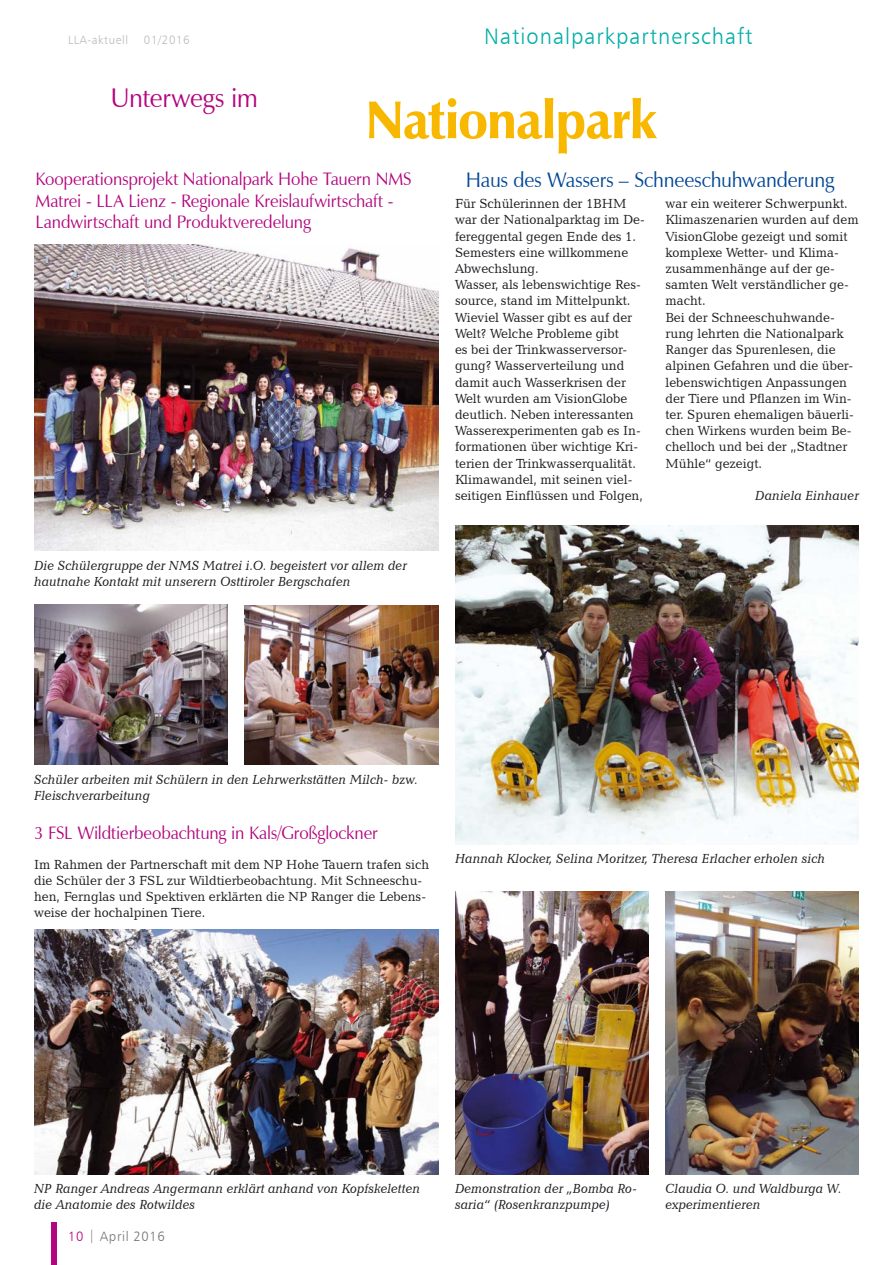
<style>
.page{position:relative;width:893px;height:1265px;background:#fff}
.page>*{position:absolute;margin:0;border:0;box-sizing:border-box;transform-origin:0 0}
.t1{font:900 54px "Zapf Humanist 601 BT";letter-spacing:-.02em;color:#f9b800;scale:.95 1}
.t2{font:27px "Zapf Humanist 601 BT";letter-spacing:-.015em;color:#b3057e;scale:.95 1}
.t3{font:22.5px "Humanist 777 BT Light B";letter-spacing:.05em;color:#00aea7}
.t4{font:21px "Zapf Humanist 601 BT";letter-spacing:-.01em;color:#004796;scale:.95 1}
.t5{font:18px/21.6px "Zapf Humanist 601 BT";letter-spacing:-.01em;color:#b3057e;scale:.95 1}
.t6{font:13.5px/16.2px "Candida BT";color:#1a1b1f;scale:.95 1}
.t7{font:italic 13.5px/16.2px "Candida BT";color:#1a1b1f;scale:.95 1}
.t8{font:13.5px "Humanist 777 BT Light B";letter-spacing:.05em;color:#757277}
.t9{font:12px "Humanist 777 BT Light B";letter-spacing:.05em;color:#b9bbbd}
.s1{color:#b3057e}
</style>
<div class="page">
<div style="left:51px;top:1221px;width:5px;height:43px;background:#b3057e"></div>
<img style="left:34px;top:245px;width:404px;height:306px">
<img style="left:34px;top:604px;width:194px;height:160px">
<img style="left:245px;top:605px;width:193px;height:159px">
<img style="left:34px;top:929px;width:404px;height:244px">
<img style="left:455px;top:525px;width:404px;height:319px">
<img style="left:455px;top:891px;width:193px;height:282px">
<img style="left:665px;top:891px;width:194px;height:282px">
<p class="t9" style="left:68px;top:32px;width:61px">LLA-aktuell</p>
<p class="t9" style="left:144px;top:32px;width:47px">01/2016</p>
<h2 class="t2" style="left:111px;top:81px;width:157px">Unterwegs im</h2>
<h3 class="t3" style="left:484px;top:22px;width:270px">Nationalparkpartnerschaft</h3>
<h1 class="t1" style="left:366px;top:86px;width:309px">Nationalpark</h1>
<h3 class="t5" style="left:35px;top:168px;width:397px">Kooperationsprojekt Nationalpark Hohe Tauern NMS<br>Matrei - LLA Lienz - Regionale Kreislaufwirtschaft -<br>Landwirtschaft und Produktveredelung</h3>
<p class="t7" style="left:34px;top:556px;width:394px">Die Schülergruppe der NMS Matrei i.O. begeistert vor allem der hautnahe Kontakt mit unserern Osttiroler Bergschafen</p>
<h3 class="t4" style="left:466px;top:167px;width:389px">Haus des Wassers – Schneeschuhwanderung</h3>
<p class="t6" style="left:455px;top:195px;width:201px">Für Schülerinnen der 1BHM war der Nationalparktag im De&shy;fereggental gegen Ende des 1.<br>Semesters eine willkommene<br>Abwechslung.<br>Wasser, als lebenswichtige Res&shy;source, stand im Mittelpunkt.<br>Wieviel Wasser gibt es auf der<br>Welt? Welche Probleme gibt<br>es bei der Trinkwasserversor&shy;gung? Wasserverteilung und damit auch Wasserkrisen der<br>Welt wurden am VisionGlobe deutlich. Neben interessanten<br>Wasserexperimenten gab es In&shy;formationen über wichtige Kri&shy;terien der Trinkwasserqualität.<br>Klimawandel, mit seinen viel&shy;seitigen Einflüssen und Folgen,</p>
<p class="t6" style="left:665px;top:195px;width:205px">war ein weiterer Schwerpunkt.<br>Klimaszenarien wurden auf dem<br>VisionGlobe gezeigt und somit komplexe Wetter- und Klima&shy;zusammenhänge auf der ge&shy;samten Welt verständlicher ge&shy;macht.<br>Bei der Schneeschuhwande&shy;rung lehrten die Nationalpark<br>Ranger das Spurenlesen, die alpinen Gefahren und die über&shy;lebenswichtigen Anpassungen der Tiere und Pflanzen im Win&shy;ter. Spuren ehemaligen bäuerli&shy;chen Wirkens wurden beim Be&shy;chelloch und bei der „Stadtner<br>Mühle“ gezeigt.</p>
<p class="t7" style="left:755px;top:487px;width:111px">Daniela Einhauer</p>
<p class="t7" style="left:34px;top:770px;width:405px">Schüler arbeiten mit Schülern in den Lehrwerkstätten Milch- bzw.<br>Fleischverarbeitung</p>
<h3 class="t5" style="left:34px;top:822px;width:363px">3 FSL Wildtierbeobachtung in Kals/Großglockner</h3>
<p class="t6" style="left:34px;top:855px;width:417px">Im Rahmen der Partnerschaft mit dem NP Hohe Tauern trafen sich die Schüler der 3 FSL zur Wildtierbeobachtung. Mit Schneeschu&shy;hen, Fernglas und Spektiven erklärten die NP Ranger die Lebens&shy;weise der hochalpinen Tiere.</p>
<p class="t7" style="left:455px;top:850px;width:391px">Hannah Klocker, Selina Moritzer, Theresa Erlacher erholen sich</p>
<p class="t7" style="left:34px;top:1179px;width:408px">NP Ranger Andreas Angermann erklärt anhand von Kopfskeletten die Anatomie des Rotwildes</p>
<p class="t8" style="left:68px;top:1227px;width:98px"><span class="s1">10</span> | April 2016</p>
<p class="t7" style="left:455px;top:1179px;width:193px">Demonstration der „Bomba Ro&shy;saria“ (Rosenkranzpumpe)</p>
<p class="t7" style="left:665px;top:1179px;width:187px">Claudia O. und Waldburga W. experimentieren</p>
</div>
